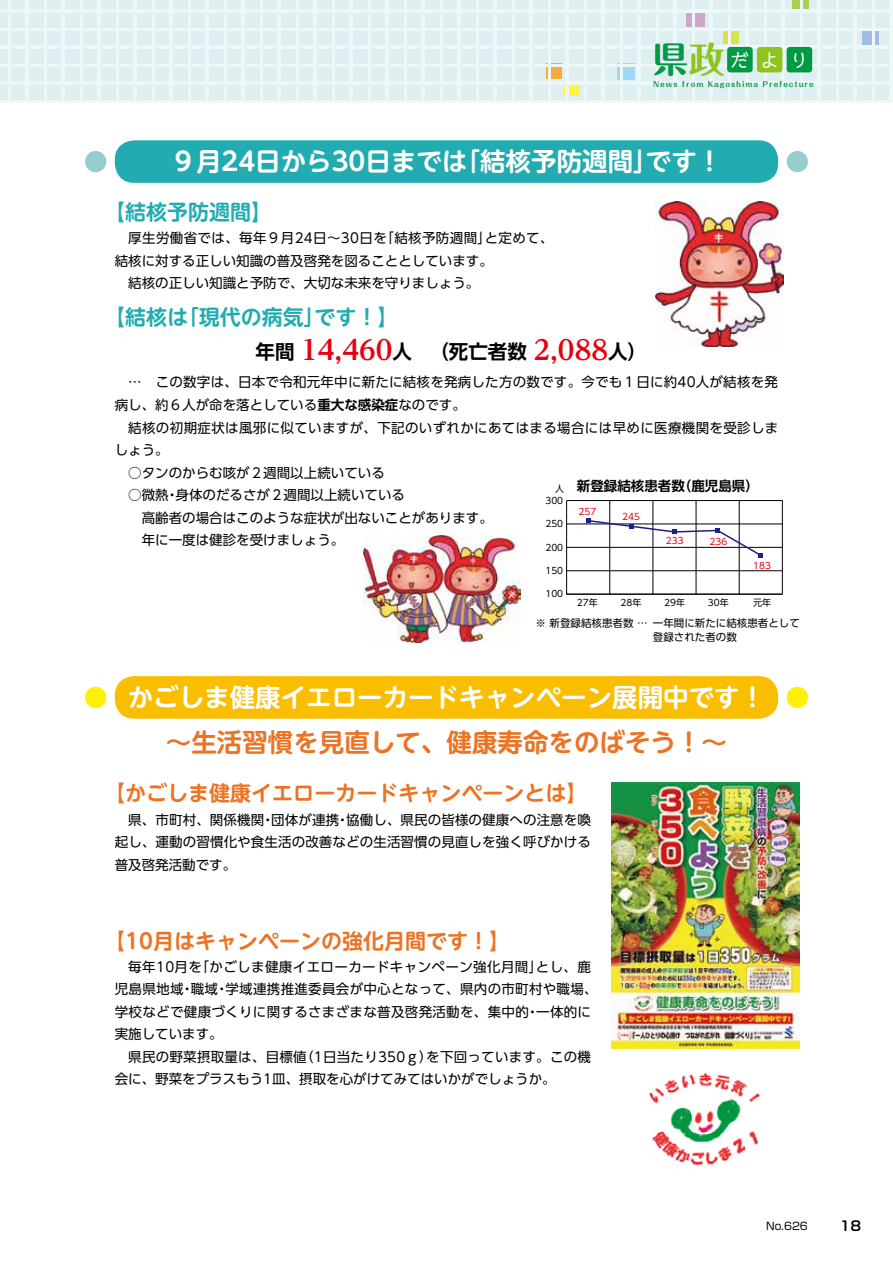
<style>
.page{position:relative;width:893px;height:1263px;background:#fff}
.page>*{position:absolute;margin:0;border:0;box-sizing:border-box;transform-origin:0 0}
.t1{font:700 36px "Maru Fo Pro";color:#094}
.t2{font:700 expanded 27px "UD Reimin Pr 6";color:#e60012}
.t3{font:700 25.5px "UD Shin M Go Pr 6 De";color:#fff}
.t4{font:700 25.5px "UD Shin M Go Pr 6 De";color:#eb7424}
.t5{font:700 21px "UD Shin M Go Pr 6 De";color:#eb7424}
.t6{font:700 21px "UD Shin M Go Pr 6 De";color:#22acb1}
.t7{font:20.25px "Talking Std";color:#fff}
.t8{font:700 19.5px "UD Shin Go Pr 6 De";color:#000}
.t9{font:13.5px/22.5px "UD Shin Go Pr 6";letter-spacing:.01em;color:#000}
.t10{font:13.5px "UD Shin Go Pr 6";letter-spacing:.03em;color:#000}
.t11{font:700 13.5px "UD Shin Go Pr 6 De";color:#000}
.t12{font:700 13.5px "Soft Go Std De";color:#000}
.t13{font:10.5px/13.5px "UD Shin Go Pr 6";color:#000}
.t14{font:10.5px "Soft Go Std";color:#000}
.t15{font:9px "UD Shin Go Pr 6";color:#000}
.t16{font:9px "UD Shin Go Pr 6";color:#e60012}
.t17{font:700 7.5px "Maru Fo Pro";letter-spacing:.12em;color:#094}
.s1{color:#8fc31f}
.s2{font-family:"Talking Std";font-weight:400;font-size:20.25px;color:#fff}
.s3{font-family:"UD Shin Go Pr 6 De";font-weight:700}
</style>
<div class="page">
<div style="left:0;top:0;width:893px;height:102px;background:linear-gradient(to right,#e5f3f5,#e2f0f0)"></div>
<div style="left:727px;top:47px;width:26px;height:25px;background:#094;border-radius:3px"></div>
<div style="left:757px;top:47px;width:25px;height:25px;background:#8fc31f;border-radius:3px"></div>
<div style="left:787px;top:47px;width:25px;height:25px;background:#094;border-radius:3px"></div>
<div style="left:115px;top:140px;width:663px;height:43px;background:#22acb1;border-radius:20px"></div>
<div style="left:115px;top:676px;width:663px;height:43px;background:#fabe00;border-radius:20px"></div>
<div style="left:787px;top:151px;width:21px;height:21px;background:#96ced0;border-radius:50%"></div>
<div style="left:787px;top:687px;width:21px;height:21px;background:#fff100;border-radius:50%"></div>
<div style="left:85px;top:151px;width:21px;height:21px;background:#96ced0;border-radius:50%"></div>
<div style="left:85px;top:687px;width:21px;height:21px;background:#fff100;border-radius:50%"></div>
<img style="left:656px;top:201px;width:127px;height:146px">
<img style="left:363px;top:536px;width:157px;height:106px">
<hr style="left:609px;top:500px;width:1px;height:94px;background:#000">
<hr style="left:653px;top:500px;width:1px;height:94px;background:#000">
<hr style="left:696px;top:500px;width:1px;height:94px;background:#000">
<hr style="left:739px;top:500px;width:1px;height:94px;background:#000">
<hr style="left:782px;top:500px;width:1px;height:94px;background:#000">
<hr style="left:566px;top:500px;width:1px;height:94px;background:#000">
<hr style="left:567px;top:594px;width:215px;height:1px;background:#000">
<hr style="left:567px;top:570px;width:215px;height:1px;background:#000">
<hr style="left:567px;top:547px;width:215px;height:1px;background:#000">
<hr style="left:567px;top:524px;width:215px;height:1px;background:#000">
<hr style="left:567px;top:500px;width:215px;height:1px;background:#000">
<svg style="left:586px;top:518px;width:177px;height:39px"></svg>
<img style="left:611px;top:783px;width:188px;height:266px">
<img style="left:648px;top:1073px;width:112px;height:93px">
<h1 class="t1" style="left:653px;top:31px;width:99px">県<span class="s1">政</span><span class="s2">だ</span></h1>
<h3 class="t7" style="left:759px;top:45px;width:22px">よ</h3>
<h3 class="t7" style="left:789px;top:45px;width:22px">り</h3>
<p class="t17" style="left:653px;top:78px;width:26px">News</p>
<p class="t17" style="left:682px;top:78px;width:23px">from</p>
<p class="t17" style="left:708px;top:78px;width:52px">Kagoshima</p>
<p class="t17" style="left:763px;top:78px;width:53px">Prefecture</p>
<h3 class="t3" style="left:455px;top:140px;width:205px">「結核予防週間」</h3>
<h3 class="t3" style="left:646px;top:140px;width:78px">です!</h3>
<h3 class="t3" style="left:171px;top:140px;width:298px">９月24日から30日までは</h3>
<h3 class="t6" style="left:104px;top:194px;width:169px">【結核予防週間【</h3>
<p class="t9" style="left:128px;top:226px;width:260px">厚生労働省では、毎年９月24日～30日を</p>
<p class="t9" style="left:115px;top:249px;width:379px">結核に対する正しい知識の普及啓発を図ることとしています。</p>
<p class="t9" style="left:128px;top:271px;width:352px">結核の正しい知識と予防で、大切な未来を守りましょう。</p>
<p class="t9" style="left:380px;top:226px;width:112px">「結核予防週間」</p>
<p class="t9" style="left:485px;top:226px;width:70px">と定めて、</p>
<h3 class="t6" style="left:104px;top:299px;width:85px">【結核は</h3>
<h3 class="t6" style="left:314px;top:299px;width:85px">です!【</h3>
<h3 class="t6" style="left:178px;top:299px;width:148px">「現代の病気」</h3>
<h2 class="t2" style="left:301px;top:328px;width:93px">14,460</h2>
<h2 class="t2" style="left:533px;top:328px;width:76px">2,088</h2>
<h3 class="t8" style="left:256px;top:336px;width:40px">年間</h3>
<p class="t9" style="left:115px;top:371px;width:665px;text-indent:14px">…　この数字は、日本で令和元年中に新たに結核を発病した方の数です。今でも１日に約40人が結核を発病し、約６人が命を落としている<span class="s3">重大な感染症</span>なのです。</p>
<p class="t9" style="left:128px;top:416px;width:652px">結核の初期症状は風邪に似ていますが、下記のいずれかにあてはまる場合には早めに医療機関を受診しま</p>
<p class="t9" style="left:115px;top:438px;width:55px">しょう。</p>
<p class="t9" style="left:115px;top:461px;width:271px">　○タンのからむ咳が２週間以上続いている</p>
<p class="t9" style="left:176px;top:483px;width:231px">身体のだるさが２週間以上続いている</p>
<h3 class="t8" style="left:429px;top:336px;width:99px">（死亡者数</h3>
<h3 class="t8" style="left:608px;top:336px;width:40px">人(</h3>
<h3 class="t8" style="left:393px;top:336px;width:21px">人</h3>
<p class="t11" style="left:577px;top:475px;width:109px">新登録結核患者数</p>
<p class="t11" style="left:678px;top:475px;width:82px">（鹿児島県(</p>
<p class="t15" style="left:555px;top:481px;width:10px">人</p>
<p class="t9" style="left:115px;top:483px;width:379px">　○微熱<br>　　高齢者の場合はこのような症状が出ないことがあります。　　年に一度は健診を受けましょう。</p>
<p class="t9" style="left:165px;top:483px;width:15px">・</p>
<p class="t15" style="left:545px;top:493px;width:19px">300</p>
<p class="t16" style="left:578px;top:504px;width:19px">257</p>
<p class="t16" style="left:622px;top:509px;width:19px">245</p>
<p class="t15" style="left:545px;top:516px;width:19px">250</p>
<p class="t16" style="left:666px;top:533px;width:19px">233</p>
<p class="t16" style="left:709px;top:535px;width:19px">236</p>
<p class="t15" style="left:545px;top:540px;width:19px">200</p>
<p class="t15" style="left:545px;top:563px;width:19px">150</p>
<p class="t15" style="left:545px;top:587px;width:19px">100</p>
<p class="t15" style="left:577px;top:595px;width:22px">27年</p>
<p class="t15" style="left:621px;top:595px;width:22px">28年</p>
<p class="t15" style="left:664px;top:595px;width:22px">29年</p>
<p class="t15" style="left:708px;top:595px;width:22px">30年</p>
<p class="t16" style="left:753px;top:558px;width:19px">183</p>
<p class="t15" style="left:753px;top:595px;width:19px">元年</p>
<p class="t13" style="left:653px;top:616px;width:148px">一年間に新たに結核患者として登録された者の数</p>
<p class="t13" style="left:536px;top:616px;width:113px">※ 新登録結核患者数 ...</p>
<h3 class="t3" style="left:128px;top:676px;width:639px">かごしま健康イエローカードキャンペーン展開中です!</h3>
<h3 class="t4" style="left:166px;top:720px;width:562px">～生活習慣を見直して、健康寿命をのばそう!~</h3>
<h3 class="t5" style="left:104px;top:775px;width:484px">【かごしま健康イエローカードキャンペーンとは【</h3>
<p class="t9" style="left:346px;top:808px;width:246px">協働し、県民の皆様の健康への注意を喚</p>
<p class="t9" style="left:271px;top:808px;width:69px">団体が連携</p>
<p class="t9" style="left:115px;top:808px;width:478px;text-indent:14px">県、市町村、関係機関<br>起し、運動の習慣化や食生活の改善などの生活習慣の見直しを強く呼びかける普及啓発活動です。</p>
<p class="t9" style="left:261px;top:808px;width:15px">・</p>
<p class="t9" style="left:336px;top:808px;width:15px">・</p>
<h3 class="t5" style="left:104px;top:922px;width:407px">【10月はキャンペーンの強化月間です!【</h3>
<p class="t10" style="left:196px;top:956px;width:348px">「かごしま健康イエローカードキャンペーン強化月間」</p>
<p class="t9" style="left:128px;top:955px;width:75px">毎年10月を</p>
<p class="t9" style="left:536px;top:955px;width:57px">とし、鹿</p>
<p class="t9" style="left:225px;top:978px;width:374px">学域連携推進委員会が中心となって、県内の市町村や職場、</p>
<p class="t9" style="left:115px;top:978px;width:70px">児島県地域</p>
<p class="t9" style="left:191px;top:978px;width:29px">職域</p>
<p class="t9" style="left:180px;top:978px;width:15px">・</p>
<p class="t9" style="left:215px;top:978px;width:15px">・</p>
<p class="t9" style="left:115px;top:1000px;width:416px">学校などで健康づくりに関するさまざまな普及啓発活動を、集中的</p>
<p class="t9" style="left:115px;top:1023px;width:109px">実施しています。</p>
<p class="t9" style="left:426px;top:1045px;width:166px">を下回っています。この機</p>
<p class="t9" style="left:536px;top:1000px;width:56px">一体的に</p>
<p class="t9" style="left:526px;top:1000px;width:15px">・</p>
<p class="t9" style="left:300px;top:1045px;width:134px">（1日当たり350ｇ）</p>
<p class="t9" style="left:115px;top:1045px;width:442px;text-indent:14px">県民の野菜摂取量は、目標値<br>会に、野菜をプラスもう1皿、摂取を心がけてみてはいかがでしょうか。</p>
<p class="t14" style="left:766px;top:1219px;width:43px">No.626</p>
<p class="t12" style="left:840px;top:1217px;width:23px">18</p>
</div>
